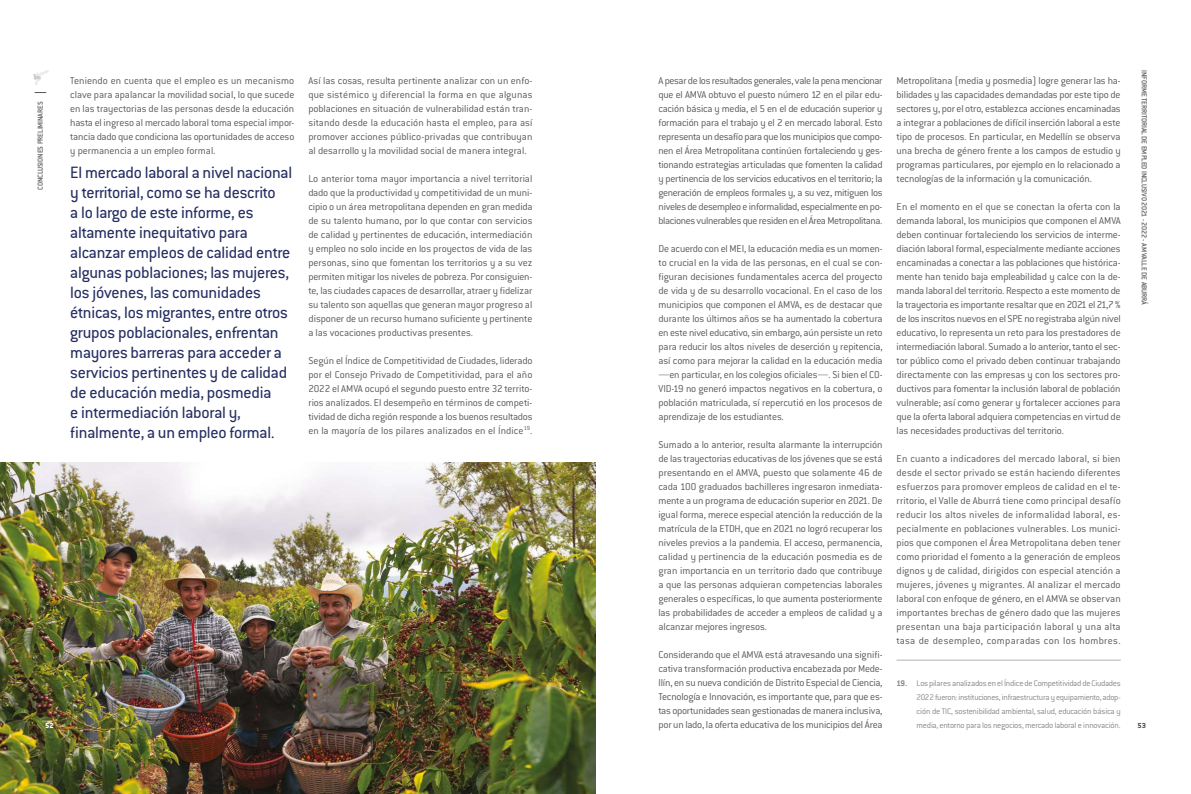
<style>
.page{position:relative;width:1191px;height:794px;background:#fff}
.page>*{position:absolute;margin:0;border:0;box-sizing:border-box;transform-origin:0 0}
.t1{font:18px/20px "Conduit ITC Std";letter-spacing:-.01em;color:#252e61}
.t2{font:300 11px/14px "Conduit ITC Std";letter-spacing:-.01em;color:#575756;text-align:justify}
.t3{font:300 9px/14px "Conduit ITC Std";letter-spacing:-.025em;color:#878787;text-align:justify}
.t4{font:500 8px "Conduit ITC Std";letter-spacing:-.015em;color:#575756}
.t5{font:800 8px "Conduit ITC Std";color:#575756}
.t6{font:800 8px "Conduit ITC Std";color:#fff}
.s1{font-family:"Open Sans"}
.s2{font-weight:700}
</style>
<div class="page">
<img style="left:0;top:462px;width:595px;height:332px">
<hr style="left:896px;top:660px;width:224px;height:1px;background:#b3b2b2">
<svg style="left:33px;top:70px;width:16px;height:15px"></svg>
<p class="t4" style="left:36px;top:190px;width:90px;rotate:-90deg">CONCLUSIONES PRELIMINARES</p>
<p class="t2" style="left:70px;top:73px;width:226px">Teniendo en cuenta que el empleo es un mecanismo clave para apalancar la movilidad social, lo que sucede en las trayectorias de las personas desde la educación hasta el ingreso al mercado laboral toma especial impor&shy;tancia dado que condiciona las oportunidades de acceso y permanencia a un empleo formal.</p>
<p class="t2" style="left:308px;top:73px;width:226px">Así las cosas, resulta pertinente analizar con un enfo&shy;que sistémico y diferencial la forma en que algunas poblaciones en situación de vulnerabilidad están tran&shy;sitando desde la educación hasta el empleo, para así promover acciones público-privadas que contribuyan al desarrollo y la movilidad social de manera integral.</p>
<p class="t2" style="left:308px;top:171px;width:226px">Lo anterior toma mayor importancia a nivel territorial dado que la productividad y competitividad de un muni&shy;cipio o un área metropolitana dependen en gran medida de su talento humano, por lo que contar con servicios de calidad y pertinentes de educación, intermediación y empleo no solo incide en los proyectos de vida de las personas, sino que fomentan los territorios y a su vez permiten mitigar los niveles de pobreza. Por consiguien&shy;te, las ciudades capaces de desarrollar, atraer y fidelizar su talento son aquellas que generan mayor progreso al disponer de un recurso humano suficiente y pertinente a las vocaciones productivas presentes.</p>
<p class="t2" style="left:308px;top:353px;width:226px">Según el Índice de Competitividad de Ciudades, liderado por el Consejo Privado de Competitividad, para el año 2022 el AMVA ocupó el segundo puesto entre 32 territo&shy;rios analizados. El desempeño en términos de competi&shy;tividad de dicha región responde a los buenos resultados en la mayoría de los pilares analizados en el Índice<sup>19</sup>.</p>
<p class="t1" style="left:70px;top:162px;width:223px">El mercado laboral a nivel nacional y territorial, como se ha descrito<br>a lo largo de este informe, es altamente inequitativo para alcanzar empleos de calidad entre algunas poblaciones; las mujeres, los jóvenes, las comunidades étnicas, los migrantes, entre otros grupos poblacionales, enfrentan mayores barreras para acceder a servicios pertinentes y de calidad de educación media, posmedia<br>e intermediación laboral y, finalmente, a un empleo formal.</p>
<p class="t6" style="left:45px;top:721px;width:10px">52</p>
<p class="t2" style="left:658px;top:73px;width:226px">A pesar de los resultados generales, vale la pena mencionar que el AMVA obtuvo el puesto número 12 en el pilar edu&shy;cación básica y media, el 5 en el de educación superior y formación para el trabajo y el 2 en mercado laboral. Esto representa un desafío para que los municipios que compo&shy;nen el Área Metropolitana continúen fortaleciendo y ges&shy;tionando estrategias articuladas que fomenten la calidad y pertinencia de los servicios educativos en el territorio; la generación de empleos formales y, a su vez, mitiguen los niveles de desempleo e informalidad, especialmente en po&shy;blaciones vulnerables que residen en el Área Metropolitana.</p>
<p class="t2" style="left:658px;top:241px;width:226px">De acuerdo con el MEI, la educación media es un momen&shy;to crucial en la vida de las personas, en el cual se con&shy;figuran decisiones fundamentales acerca del proyecto de vida y de su desarrollo vocacional. En el caso de los municipios que componen el AMVA, es de destacar que durante los últimos años se ha aumentado la cobertura en este nivel educativo, sin embargo, aún persiste un reto para reducir los altos niveles de deserción y repitencia, así como para mejorar la calidad en la educación media <span class="s1">―</span>en particular, en los colegios oficiales<span class="s1">―</span>. Si bien el CO-VID-19 no generó impactos negativos en la cobertura, o población matriculada, sí repercutió en los procesos de aprendizaje de los estudiantes.</p>
<p class="t2" style="left:658px;top:437px;width:226px">Sumado a lo anterior, resulta alarmante la interrupción de las trayectorias educativas de los jóvenes que se está presentando en el AMVA, puesto que solamente 46 de cada 100 graduados bachilleres ingresaron inmediata&shy;mente a un programa de educación superior en 2021. De igual forma, merece especial atención la reducción de la matrícula de la ETDH, que en 2021 no logró recuperar los niveles previos a la pandemia. El acceso, permanencia, calidad y pertinencia de la educación posmedia es de gran importancia en un territorio dado que contribuye a que las personas adquieran competencias laborales generales o específicas, lo que aumenta posteriormente las probabilidades de acceder a empleos de calidad y a alcanzar mejores ingresos.</p>
<p class="t2" style="left:658px;top:647px;width:226px">Considerando que el AMVA está atravesando una signifi&shy;cativa transformación productiva encabezada por Mede&shy;llín, en su nueva condición de Distrito Especial de Ciencia, Tecnología e Innovación, es importante que, para que es&shy;tas oportunidades sean gestionadas de manera inclusiva, por un lado, la oferta educativa de los municipios del Área</p>
<p class="t2" style="left:896px;top:73px;width:226px">Metropolitana (media y posmedia) logre generar las ha&shy;bilidades y las capacidades demandadas por este tipo de sectores y, por el otro, establezca acciones encaminadas a integrar a poblaciones de difícil inserción laboral a este tipo de procesos. En particular, en Medellín se observa una brecha de género frente a los campos de estudio y programas particulares, por ejemplo en lo relacionado a tecnologías de la información y la comunicación.</p>
<p class="t2" style="left:896px;top:199px;width:226px">En el momento en el que se conectan la oferta con la demanda laboral, los municipios que componen el AMVA deben continuar fortaleciendo los servicios de interme&shy;diación laboral formal, especialmente mediante acciones encaminadas a conectar a las poblaciones que histórica&shy;mente han tenido baja empleabilidad y calce con la de&shy;manda laboral del territorio. Respecto a este momento de la trayectoria es importante resaltar que en 2021 el 21,7 % de los inscritos nuevos en el SPE no registraba algún nivel educativo, lo representa un reto para los prestadores de intermediación laboral. Sumado a lo anterior, tanto el sec&shy;tor público como el privado deben continuar trabajando directamente con las empresas y con los sectores pro&shy;ductivos para fomentar la inclusión laboral de población vulnerable; así como generar y fortalecer acciones para que la oferta laboral adquiera competencias en virtud de las necesidades productivas del territorio.</p>
<p class="t2" style="left:896px;top:451px;width:226px">En cuanto a indicadores del mercado laboral, si bien desde el sector privado se están haciendo diferentes esfuerzos para promover empleos de calidad en el te&shy;rritorio, el Valle de Aburrá tiene como principal desafío reducir los altos niveles de informalidad laboral, es&shy;pecialmente en poblaciones vulnerables. Los munici&shy;pios que componen el Área Metropolitana deben tener como prioridad el fomento a la generación de empleos dignos y de calidad, dirigidos con especial atención a mujeres, jóvenes y migrantes. Al analizar el mercado laboral con enfoque de género, en el AMVA se observan importantes brechas de género dado que las mujeres presentan una baja participación laboral y una alta tasa de desempleo, comparadas con los hombres.</p>
<p class="t3" style="left:916px;top:676px;width:206px;text-indent:-20px"><span class="s2">19.</span> Los pilares analizados en el Índice de Competitividad de Ciudades 2022 fueron: instituciones, infraestructura y equipamiento, adop&shy;ción de TIC, sostenibilidad ambiental, salud, educación básica y media, entorno para los negocios, mercado laboral e innovación.</p>
<p class="t4" style="left:1149px;top:70px;width:236px;rotate:90deg">INFORME TERRITORIAL DE EMPLEO INCLUSIVO 2021 - 2022 - AM VALLE DE ABURRÁ</p>
<p class="t5" style="left:1137px;top:721px;width:10px">53</p>
</div>
